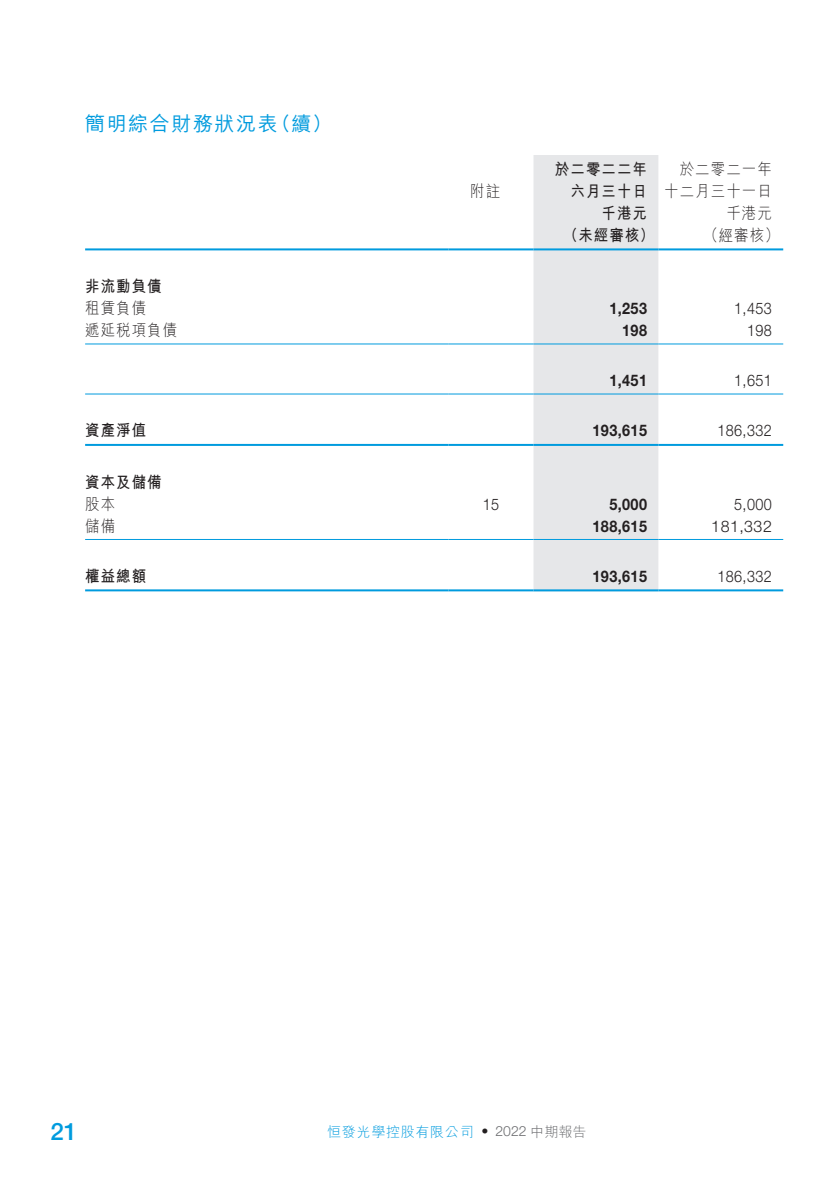
<style>
.page{position:relative;width:840px;height:1191px;background:#fff}
.page>*{position:absolute;margin:0;border:0;box-sizing:border-box;transform-origin:0 0}
.t1{font:500 24px "Helvetica Neue LT Std";color:#009bde}
._01_H1{font:500 20px "M Hei HK";letter-spacing:.08em;color:#009bde}
._00_txt{font:700 16px "Helvetica Neue LT Std";letter-spacing:.03em;color:#231f20;scale:.9 1}
._00_txt-2{font:300 16px "Helvetica Neue LT Std";letter-spacing:.03em;color:#231f20;scale:.9 1}
._00_txt-3{font:300 16px/22px "M Hei HK";letter-spacing:.08em;color:#231f20;text-align:right;scale:.9 1}
._00_txt-4{font:700 16px "M Hei HK";letter-spacing:.08em;color:#231f20;scale:.9 1}
._50_Table_txt_sub{font:700 16px "M Hei HK";letter-spacing:.08em;color:#231f20;scale:.9 1}
._50_Table_txt_sub-2{font:300 16px "M Hei HK";letter-spacing:.08em;color:#231f20;scale:.9 1}
._00_txt-5{font:300 16px "Helvetica Neue LT Std";letter-spacing:.03em;color:#231f20}
.t2{font:300 14px "M Hei HK";letter-spacing:.05em;color:#009bde}
.t3{font:300 14px "Helvetica Neue LT Std";color:#6c6d70}
.t4{font:300 14px "Helvetica Neue LT Std";color:#231f20}
.s1{font-family:"M Hei HK"}
</style>
<div class="page">
<div style="left:533px;top:155px;width:125px;height:434px;background:#e6e7e9"></div>
<hr style="left:85px;top:248px;width:363px;height:2px;background:#009bde">
<hr style="left:448px;top:248px;width:85px;height:2px;background:#009bde">
<hr style="left:533px;top:248px;width:125px;height:2px;background:#009bde">
<hr style="left:658px;top:248px;width:124px;height:2px;background:#009bde">
<hr style="left:85px;top:343px;width:363px;height:1px;background:#009bde">
<hr style="left:448px;top:343px;width:85px;height:1px;background:#009bde">
<hr style="left:533px;top:343px;width:125px;height:1px;background:#009bde">
<hr style="left:658px;top:343px;width:124px;height:1px;background:#009bde">
<hr style="left:85px;top:393px;width:363px;height:1px;background:#009bde">
<hr style="left:448px;top:393px;width:85px;height:1px;background:#009bde">
<hr style="left:533px;top:393px;width:125px;height:1px;background:#009bde">
<hr style="left:658px;top:393px;width:124px;height:1px;background:#009bde">
<hr style="left:85px;top:444px;width:363px;height:2px;background:#009bde">
<hr style="left:448px;top:444px;width:85px;height:2px;background:#009bde">
<hr style="left:533px;top:444px;width:125px;height:2px;background:#009bde">
<hr style="left:658px;top:444px;width:124px;height:2px;background:#009bde">
<hr style="left:85px;top:539px;width:363px;height:1px;background:#009bde">
<hr style="left:448px;top:539px;width:85px;height:1px;background:#009bde">
<hr style="left:533px;top:539px;width:125px;height:1px;background:#009bde">
<hr style="left:658px;top:539px;width:124px;height:1px;background:#009bde">
<hr style="left:85px;top:589px;width:363px;height:2px;background:#009bde">
<hr style="left:448px;top:589px;width:85px;height:2px;background:#009bde">
<hr style="left:533px;top:589px;width:125px;height:2px;background:#009bde">
<hr style="left:658px;top:589px;width:124px;height:2px;background:#009bde">
<p class="_01_H1" style="left:85px;top:109px;width:194px">簡明綜合財務狀況表</p>
<p class="_01_H1" style="left:271px;top:109px;width:63px">（續(</p>
<p class="_50_Table_txt_sub" style="left:85px;top:275px;width:86px">非流動負債</p>
<p class="_50_Table_txt_sub-2" style="left:85px;top:300px;width:69px">租賃負債</p>
<p class="_50_Table_txt_sub-2" style="left:85px;top:322px;width:104px">遞延稅項負債</p>
<p class="_50_Table_txt_sub" style="left:85px;top:419px;width:69px">資產淨值</p>
<p class="_50_Table_txt_sub" style="left:85px;top:470px;width:86px">資本及儲備</p>
<p class="_50_Table_txt_sub-2" style="left:85px;top:496px;width:35px">股本</p>
<p class="_50_Table_txt_sub-2" style="left:85px;top:518px;width:35px">儲備</p>
<p class="_50_Table_txt_sub" style="left:85px;top:564px;width:69px">權益總額</p>
<p class="_00_txt-3" style="left:470px;top:180px;width:35px">附註</p>
<p class="_00_txt-2" style="left:482px;top:494px;width:20px">15</p>
<p class="_00_txt-4" style="left:554px;top:157px;width:104px">於二零二二年</p>
<p class="_00_txt-4" style="left:570px;top:179px;width:86px">六月三十日</p>
<p class="_00_txt-4" style="left:601px;top:201px;width:52px">千港元</p>
<p class="_00_txt-4" style="left:563px;top:223px;width:102px">（未經審核）</p>
<p class="_00_txt-3" style="left:664px;top:158px;width:121px">於二零二一年十二月三十一日</p>
<p class="_00_txt-3" style="left:726px;top:202px;width:52px">千港元</p>
<p class="_00_txt-3" style="left:703px;top:224px;width:85px">（經審核(</p>
<p class="_00_txt" style="left:609px;top:299px;width:43px">1,253</p>
<p class="_00_txt-2" style="left:733px;top:299px;width:43px">1,453</p>
<p class="_00_txt" style="left:621px;top:321px;width:29px">198</p>
<p class="_00_txt-2" style="left:746px;top:321px;width:29px">198</p>
<p class="_00_txt" style="left:609px;top:371px;width:43px">1,451</p>
<p class="_00_txt-2" style="left:733px;top:371px;width:43px">1,651</p>
<p class="_00_txt" style="left:592px;top:421px;width:62px">193,615</p>
<p class="_00_txt-2" style="left:717px;top:421px;width:62px">186,332</p>
<p class="_00_txt" style="left:609px;top:494px;width:43px">5,000</p>
<p class="_00_txt-2" style="left:733px;top:494px;width:43px">5,000</p>
<p class="_00_txt" style="left:592px;top:516px;width:62px">188,615</p>
<p class="_00_txt-5" style="left:711px;top:516px;width:62px">181,332</p>
<p class="_00_txt" style="left:592px;top:566px;width:62px">193,615</p>
<p class="_00_txt-2" style="left:717px;top:566px;width:62px">186,332</p>
<h1 class="t1" style="left:50px;top:1116px;width:28px">21</h1>
<p class="t2" style="left:327px;top:1124px;width:148px">恒發光學控股有限公司</p>
<p class="t4" style="left:481px;top:1122px;width:8px">•</p>
<p class="t3" style="left:495px;top:1122px;width:93px">2022 <span class="s1">中期報告</span></p>
</div>
